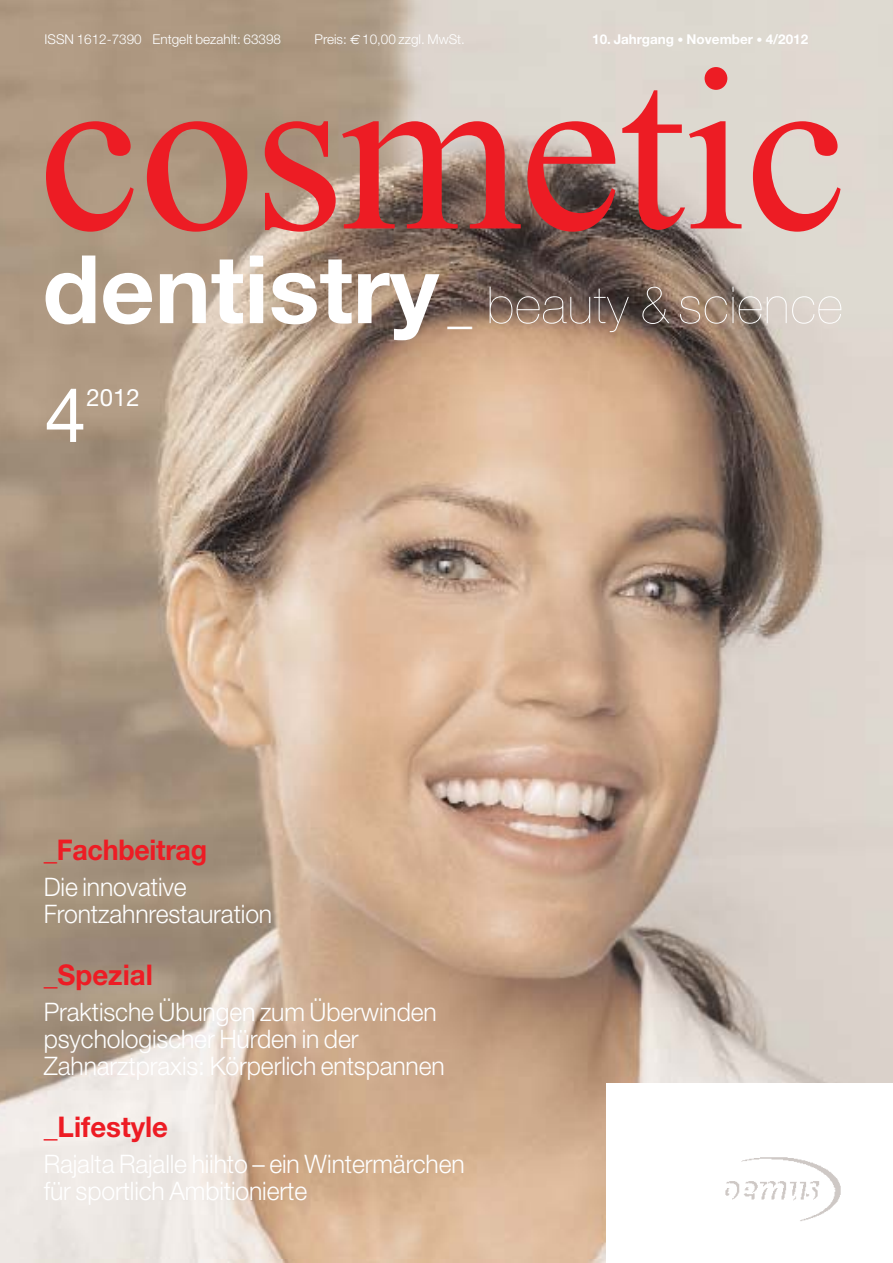
<style>
.page{position:relative;width:893px;height:1263px;background:#fff}
.page>*{position:absolute;margin:0;border:0;box-sizing:border-box;transform-origin:0 0}
.t1{font:232.5px "Times New Roman";letter-spacing:-.01em;color:#ed1c24}
.t2{font:75px "Helvetica Neue";color:#fff}
.t3{font:200 51.15px "Helvetica Neue";letter-spacing:.02em;color:#fff}
.t4{font:700 28.5px "Helvetica Neue";color:#ed1c24}
.t5{font:700 28.5px "Helvetica Neue";color:#ed1c24;scale:.94 1}
.t6{font:300 25.5px/27px "Helvetica Neue";letter-spacing:-.005em;color:#fff}
.t7{font:24px "Helvetica Neue";color:#fff}
.t8{font:300 13.5px "Helvetica Neue";color:#fff}
.t9{font:700 13.5px "Helvetica Neue";color:#fff}
.s1{font-family:"Euro Sans";font-weight:400;font-style:italic}
.s2{font-size:12px}
.s3{font-weight:700;font-size:94.65px}
.s4{font-size:49.65px}
</style>
<div class="page">
<img style="left:0;top:0;width:893px;height:1263px">
<img style="left:607px;top:1083px;width:286px;height:180px">
<p class="t8" style="left:45px;top:35px;width:238px">ISSN 1612-7390 Entgelt bezahlt: 63398</p>
<p class="t8" style="left:315px;top:35px;width:152px">Preis: <span class="s1">€</span> 10,00 zzgl. MwSt.</p>
<p class="t9" style="left:592px;top:35px;width:217px">10. Jahrgang <span class="s2">•</span> November <span class="s2">•</span> 4/2012</p>
<h1 class="t1" style="left:38px;top:63px;width:812px">cosmetic</h1>
<h3 class="t3" style="left:43px;top:276px;width:802px"><span class="s3">dentistry</span><span class="s4">_</span> beauty &amp; science</h3>
<h2 class="t2" style="left:45px;top:389px;width:43px">4</h2>
<p class="t7" style="left:86px;top:389px;width:55px">2012</p>
<p class="t5" style="left:44px;top:840px;width:175px">_Fachbeitrag</p>
<p class="t6" style="left:44px;top:875px;width:230px">Die innovative<br>Frontzahnrestauration</p>
<p class="t4" style="left:44px;top:965px;width:111px">_Spezial</p>
<p class="t6" style="left:44px;top:1001px;width:402px">Praktische Übungen zum Überwinden psychologischer Hürden in der<br>Zahnarztpraxis: Körperlich entspannen</p>
<p class="t4" style="left:44px;top:1117px;width:126px">_Lifestyle</p>
<p class="t6" style="left:44px;top:1153px;width:422px">Rajalta Rajalle hiihto – ein Wintermärchen für sportlich Ambitionierte</p>
</div>
